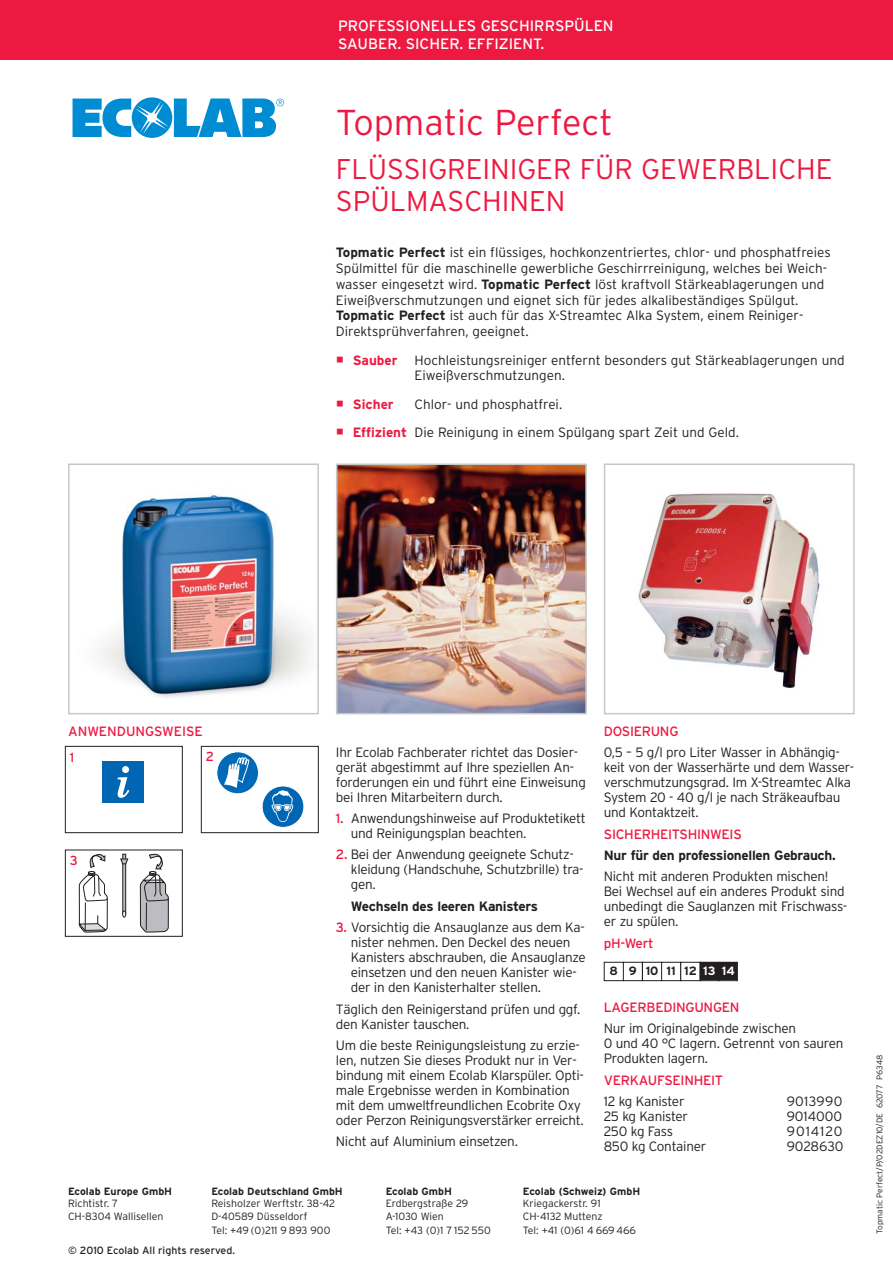
<style>
.page{position:relative;width:893px;height:1263px;background:#fff}
.page>*{position:absolute;margin:0;border:0;box-sizing:border-box;transform-origin:0 0}
.t1{font:300 36px "Interstate";color:#ed1941}
.t2{font:300 28.5px/31.5px "Interstate";color:#ed1941}
.t3{font:15px/18px "Interstate";color:#fff}
.t4{font:300 13.5px/15px "Interstate";letter-spacing:-.02em;color:#231f20}
.t5{font:300 13.5px/15.8px "Interstate";color:#231f20}
.t6{font:13.5px "Interstate";letter-spacing:-.02em;color:#ed1941}
.t7{font:700 13.5px "Interstate";letter-spacing:-.02em;color:#231f20}
.t8{font:13.5px "Interstate";color:#ed1941}
.t9{font:700 13.5px "Interstate";color:#ed1941}
.t10{font:300 13.5px "Interstate";letter-spacing:.025em;color:#231f20}
.t11{font:300 13.5px "Interstate";letter-spacing:.075em;color:#231f20}
.t12{font:13.2px "Interstate";color:#ed1941}
.t13{font:700 12px "Interstate";color:#231f20}
.t14{font:300 10.5px/12.6px "Interstate";color:#231f20}
.t15{font:700 10.5px "Interstate";color:#231f20}
.t16{font:10.5px "Interstate";color:#231f20}
.t17{font:300 8.25px "Interstate";color:#231f20}
.s1{font-weight:700}
.s2{font-weight:700;color:#ed1941}
.s3{font-weight:400;color:#ed1941}
.s4{color:#fff}
</style>
<div class="page">
<div style="left:0;top:0;width:893px;height:60px;background:#ed1941"></div>
<svg style="left:73px;top:97px;width:211px;height:41px"></svg>
<img style="left:101px;top:494px;width:208px;height:204px">
<div style="left:68px;top:463px;width:251px;height:251px;border:2px solid #c6c8ca"></div>
<div style="left:201px;top:746px;width:118px;height:87px;border:1px solid #231f20"></div>
<div style="left:65px;top:746px;width:118px;height:87px;border:1px solid #231f20"></div>
<div style="left:122px;top:854px;width:4px;height:60px;border:1px solid #231f20"></div>
<svg style="left:120px;top:858px;width:9px;height:7px"></svg>
<svg style="left:122px;top:910px;width:4px;height:7px"></svg>
<svg style="left:79px;top:854px;width:29px;height:78px"></svg>
<svg style="left:140px;top:853px;width:29px;height:79px"></svg>
<div style="left:65px;top:850px;width:118px;height:87px;border:1px solid #231f20"></div>
<div style="left:217px;top:752px;width:41px;height:42px;background:#006ab6;border-radius:50%"></div>
<div style="left:216px;top:751px;width:43px;height:43px;border:1px solid #fff;border-radius:50%"></div>
<svg style="left:224px;top:757px;width:25px;height:31px"></svg>
<div style="left:262px;top:786px;width:42px;height:41px;background:#0066b3;border-radius:50%"></div>
<div style="left:262px;top:785px;width:42px;height:43px;border:1px solid #fff;border-radius:50%"></div>
<svg style="left:272px;top:790px;width:21px;height:32px"></svg>
<div style="left:103px;top:761px;width:41px;height:42px;background:#0066b3"></div>
<svg style="left:117px;top:766px;width:12px;height:32px"></svg>
<img style="left:638px;top:493px;width:182px;height:195px">
<div style="left:604px;top:463px;width:251px;height:251px;border:2px solid #c6c8ca"></div>
<img style="left:339px;top:466px;width:245px;height:245px">
<div style="left:336px;top:463px;width:251px;height:251px;border:2px solid #c6c8ca"></div>
<div style="left:604px;top:962px;width:20px;height:19px;border:1px solid #231f20"></div>
<div style="left:623px;top:962px;width:20px;height:19px;border:1px solid #231f20"></div>
<div style="left:642px;top:962px;width:20px;height:19px;border:1px solid #231f20"></div>
<div style="left:661px;top:962px;width:20px;height:19px;border:1px solid #231f20"></div>
<div style="left:680px;top:962px;width:21px;height:19px;border:1px solid #231f20"></div>
<div style="left:700px;top:963px;width:18px;height:17px;background:#231f20"></div>
<div style="left:699px;top:962px;width:20px;height:19px;border:1px solid #231f20"></div>
<div style="left:719px;top:963px;width:18px;height:17px;background:#231f20"></div>
<div style="left:719px;top:962px;width:19px;height:19px;border:1px solid #231f20"></div>
<p class="t3" style="left:338px;top:18px;width:277px">PROFESSIONELLES GESCHIRRSPÜLEN<br>SAUBER. SICHER. EFFIZIENT.</p>
<h1 class="t1" style="left:336px;top:109px;width:278px">Topmatic Perfect</h1>
<h2 class="t2" style="left:336px;top:156px;width:498px">FLÜSSIGREINIGER FÜR GEWERBLICHE<br>SPÜLMASCHINEN</h2>
<p class="t5" style="left:336px;top:246px;width:496px"><span class="s1">Topmatic Perfect</span> ist ein flüssiges, hochkonzentriertes, chlor- und phosphatfreies Spülmittel für die maschinelle gewerbliche Geschirrreinigung, welches bei Weich&shy;wasser eingesetzt wird. <span class="s1">Topmatic Perfect</span> löst kraftvoll Stärkeablagerungen und Eiweißverschmutzungen und eignet sich für jedes alkalibeständiges Spülgut.<br><span class="s1">Topmatic Perfect</span> ist auch für das X-Streamtec Alka System, einem Reiniger-Direktsprühverfahren, geeignet.</p>
<p class="t9" style="left:353px;top:355px;width:46px">Sauber</p>
<p class="t5" style="left:415px;top:353px;width:431px">Hochleistungsreiniger entfernt besonders gut Stärkeablagerungen und<br>Eiweißverschmutzungen.</p>
<p class="t9" style="left:353px;top:399px;width:42px">Sicher</p>
<p class="t5" style="left:353px;top:391px;width:388px;line-height:28.5px;text-indent:62px">Chlor- und phosphatfrei.<br><span class="s2">Effizient</span> Die Reinigung in einem Spülgang spart Zeit und Geld.</p>
<p class="t8" style="left:68px;top:726px;width:136px">ANWENDUNGSWEISE</p>
<p class="t12" style="left:70px;top:750px;width:6px">1</p>
<p class="t12" style="left:206px;top:749px;width:10px">2</p>
<p class="t12" style="left:70px;top:853px;width:10px">3</p>
<p class="t4" style="left:336px;top:745px;width:251px">Ihr Ecolab Fachberater richtet das Dosier&shy;gerät abgestimmt auf Ihre speziellen An&shy;forderungen ein und führt eine Einweisung bei Ihren Mitarbeitern durch.</p>
<p class="t4" style="left:351px;top:812px;width:236px;text-indent:-15px"><span class="s3">1.</span> Anwendungshinweise auf Produktetikett und Reinigungsplan beachten.</p>
<p class="t4" style="left:351px;top:848px;width:234px;text-indent:-15px"><span class="s3">2.</span> Bei der Anwendung geeignete Schutz&shy;kleidung (Handschuhe, Schutzbrille) tra&shy;gen.</p>
<p class="t7" style="left:351px;top:901px;width:189px">Wechseln des leeren Kanisters</p>
<p class="t4" style="left:351px;top:921px;width:237px;text-indent:-15px"><span class="s3">3.</span> Vorsichtig die Ansauglanze aus dem Ka&shy;nister nehmen. Den Deckel des neuen Kanisters abschrauben, die Ansauglanze einsetzen und den neuen Kanister wie&shy;der in den Kanisterhalter stellen.</p>
<p class="t4" style="left:336px;top:1002px;width:246px">Täglich den Reinigerstand prüfen und ggf. den Kanister tauschen.</p>
<p class="t4" style="left:336px;top:1039px;width:249px">Um die beste Reinigungsleistung zu erzie&shy;len, nutzen Sie dieses Produkt nur in Ver&shy;bindung mit einem Ecolab Klarspüler. Opti&shy;male Ergebnisse werden in Kombination mit dem umweltfreundlichen Ecobrite Oxy oder Perzon Reinigungsverstärker erreicht.</p>
<p class="t4" style="left:336px;top:1135px;width:183px">Nicht auf Aluminium einsetzen.</p>
<p class="t6" style="left:604px;top:726px;width:76px">DOSIERUNG</p>
<p class="t4" style="left:604px;top:746px;width:252px">0,5 – 5 g/l pro Liter Wasser in Abhängig&shy;keit von der Wasserhärte und dem Wasser&shy;verschmutzungsgrad. Im X-Streamtec Alka System 20 - 40 g/l je nach Sträkeaufbau und Kontaktzeit.</p>
<p class="t6" style="left:604px;top:829px;width:139px">SICHERHEITSHINWEIS</p>
<p class="t7" style="left:604px;top:850px;width:234px">Nur für den professionellen Gebrauch.</p>
<p class="t4" style="left:604px;top:870px;width:245px">Nicht mit anderen Produkten mischen!<br>Bei Wechsel auf ein anderes Produkt sind unbedingt die Sauglanzen mit Frischwass&shy;er zu spülen.</p>
<p class="t6" style="left:604px;top:938px;width:51px">pH-Wert</p>
<p class="t13" style="left:610px;top:966px;width:127px">8 9 10 11 12<span class="s4">1314</span></p>
<p class="t6" style="left:604px;top:1002px;width:137px">LAGERBEDINGUNGEN</p>
<p class="t4" style="left:604px;top:1022px;width:241px">Nur im Originalgebinde zwischen<br>0 und 40 °C lagern. Getrennt von sauren<br>Produkten lagern.</p>
<p class="t6" style="left:604px;top:1075px;width:121px">VERKAUFSEINHEIT</p>
<p class="t4" style="left:604px;top:1095px;width:82px">12 kg Kanister</p>
<p class="t10" style="left:787px;top:1096px;width:57px">9013990</p>
<p class="t4" style="left:604px;top:1110px;width:86px">25 kg Kanister</p>
<p class="t5" style="left:787px;top:1109px;width:57px">9014000</p>
<p class="t4" style="left:604px;top:1125px;width:71px">250 kg Fass</p>
<p class="t11" style="left:787px;top:1126px;width:57px">9014120</p>
<p class="t4" style="left:604px;top:1140px;width:104px">850 kg Container</p>
<p class="t4" style="left:787px;top:1140px;width:58px">9028630</p>
<p class="t15" style="left:68px;top:1187px;width:106px">Ecolab Europe GmbH</p>
<p class="t14" style="left:68px;top:1198px;width:97px">Richtistr. 7<br>CH-8304 Wallisellen</p>
<p class="t15" style="left:211px;top:1187px;width:133px">Ecolab Deutschland GmbH</p>
<p class="t14" style="left:211px;top:1198px;width:125px">Reisholzer Werftstr. 38-42<br>D-40589 Düsseldorf</p>
<p class="t14" style="left:211px;top:1225px;width:121px">Tel: +49 (0)211 9 893 900</p>
<p class="t16" style="left:68px;top:1247px;width:168px">© 2010 Ecolab All rights reserved.</p>
<p class="t15" style="left:386px;top:1187px;width:68px">Ecolab GmbH</p>
<p class="t14" style="left:386px;top:1198px;width:84px">Erdbergstraße 29<br>A-1030 Wien</p>
<p class="t14" style="left:386px;top:1225px;width:107px">Tel: +43 (0)1 7 152 550</p>
<p class="t15" style="left:523px;top:1187px;width:119px">Ecolab (Schweiz) GmbH</p>
<p class="t14" style="left:523px;top:1198px;width:81px">Kriegackerstr. 91<br>CH-4132 Muttenz</p>
<p class="t14" style="left:523px;top:1225px;width:115px">Tel: +41 (0)61 4 669 466</p>
<p class="t17" style="left:876px;top:1234px;width:181px;rotate:-90deg">Topmatic Perfect/P/02DEZ10/DE 62077 P6348</p>
</div>
